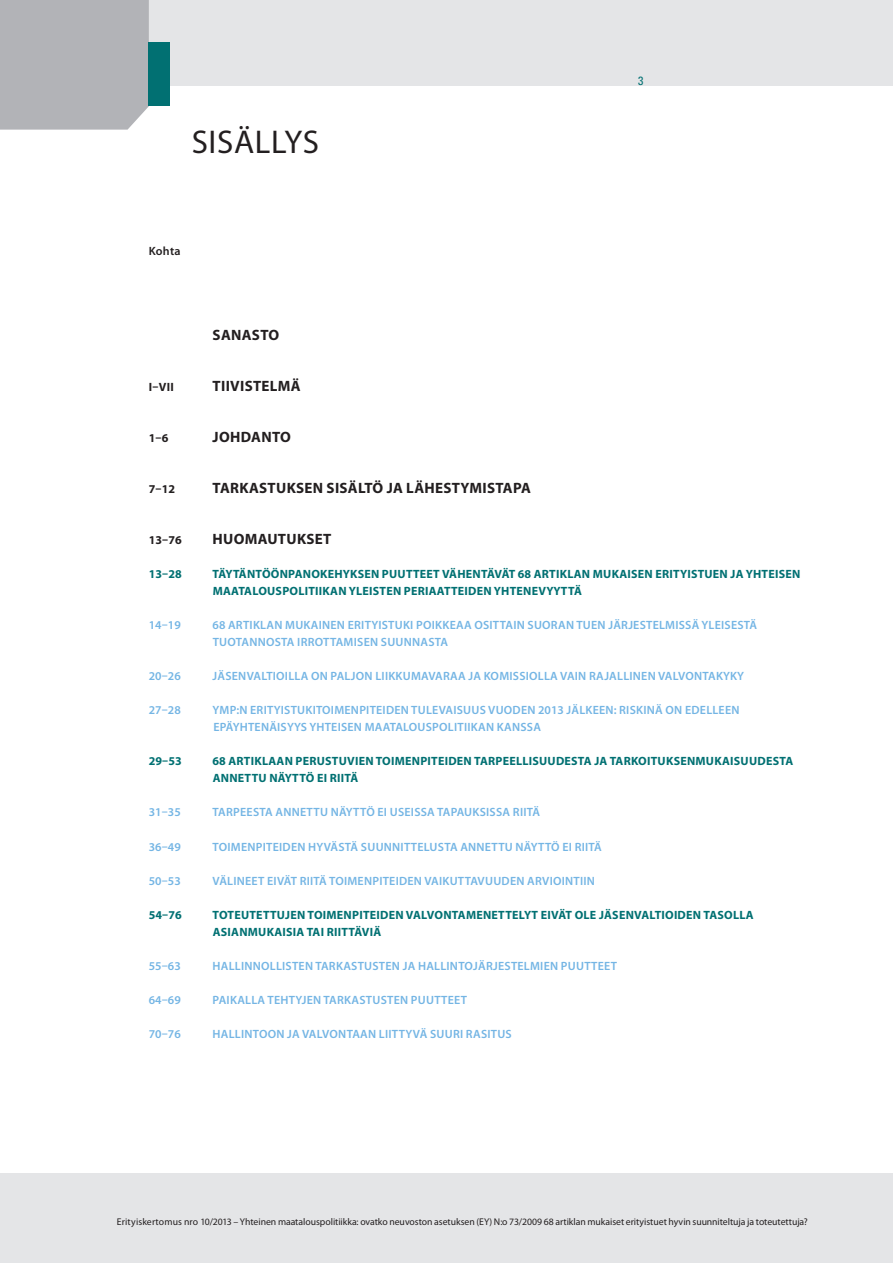
<style>
.page{position:relative;width:893px;height:1263px;background:#fff}
.page>*{position:absolute;margin:0;border:0;box-sizing:border-box;transform-origin:0 0}
.t1{font:33px "Myriad Pro";letter-spacing:.02em;color:#231f20}
.t2{font:700 15px "Myriad Pro";letter-spacing:.02em;color:#231f20}
.t3{font:600 12px/17px "Myriad Pro";letter-spacing:.02em;color:#74b5e4}
.t4{font:700 12px/17px "Myriad Pro";letter-spacing:.02em;color:#017072}
.t5{font:700 12px "Myriad Pro";color:#231f20}
.t6{font:600 12px "Myriad Pro";color:#231f20}
.t7{font:condensed 12px "Univers LT Std";color:#017072}
.t8{font:9.75px "Myriad Pro";letter-spacing:-.005em;color:#231f20}
.s1{font-size:12px}
.s2{font-size:15px}
</style>
<div class="page">
<div style="left:0;top:1174px;width:893px;height:89px;background:#e4e5e7"></div>
<div style="left:0;top:0;width:893px;height:85px;background:#e4e5e7"></div>
<div style="left:0;top:0;width:149px;height:130px;background:#b2b3b7"></div>
<div style="left:149px;top:43px;width:21px;height:63px;background:#017072"></div>
<h1 class="t1" style="left:192px;top:124px;width:129px">SISÄLLYS</h1>
<p class="t6" style="left:149px;top:244px;width:33px">KOHTA</p>
<p class="t2" style="left:213px;top:327px;width:68px">SANASTO</p>
<p class="t2" style="left:149px;top:378px;width:38px"><span class="s1">I–VII</span> TIIVIS</p>
<p class="t2" style="left:253px;top:378px;width:49px">TELMÄ</p>
<p class="t5" style="left:149px;top:431px;width:21px">1–6</p>
<p class="t2" style="left:213px;top:429px;width:80px">JOHDANTO</p>
<p class="t5" style="left:149px;top:482px;width:28px">7–12</p>
<p class="t2" style="left:213px;top:480px;width:320px">TARKASTUKSEN SISÄLTÖ JA LÄHESTYMISTAPA</p>
<p class="t7" style="left:638px;top:73px;width:7px">3</p>
<p class="t5" style="left:149px;top:533px;width:54px">13–76 <span class="s2">H</span></p>
<p class="t2" style="left:223px;top:531px;width:110px">UOMAUTUKSET</p>
<p class="t4" style="left:149px;top:566px;width:47px">13–28 T</p>
<p class="t4" style="left:213px;top:566px;width:589px;text-indent:6px">ÄYTÄNTÖÖNPANOKEHYKSEN PUUTTEET VÄHENTÄVÄT 68 ARTIKLAN MUKAISEN ERITYISTUEN JA YHTEISEN<br>MAATALOUSPOLITII KAN YLEISTEN PERIAATTEIDEN YHTENEVYYTTÄ</p>
<p class="t3" style="left:149px;top:617px;width:33px">14–19</p>
<p class="t3" style="left:213px;top:617px;width:546px">68 ARTIKLAN MUKAINEN ERITYISTUKI POIKKEAA OSITTAIN SUORAN TUEN JÄRJESTELMISSÄ YLEISESTÄ<br>TUOTANNOSTA IRROTTAMISEN SUUNNASTA</p>
<p class="t3" style="left:149px;top:668px;width:51px">20–26 J</p>
<p class="t3" style="left:218px;top:668px;width:528px">ÄSENVALTIOILLA ON PALJON LIIKKUMAVARAA JA KOMISSIOLLA VAIN RAJALLINEN VALVONTAKYKY</p>
<p class="t3" style="left:149px;top:702px;width:47px">27–28 YMP</p>
<p class="t3" style="left:213px;top:702px;width:528px;text-indent:23px">:N ERITYISTUKITOIMENPITEIDEN TULEVAISUUS VUODEN 2013 JÄLKEEN: RISKINÄ ON EDELLEEN<br>EPÄYHTENÄISYYS YHTEISEN MAATALOUSPOLITIIKAN KANSSA</p>
<p class="t4" style="left:149px;top:753px;width:34px">29–53</p>
<p class="t4" style="left:213px;top:753px;width:582px">68 ARTIKLAAN PERUSTUVI EN TOIMENPITEIDEN TARPEELLISUUDESTA JA TARKOITUKSENMUKAISUUDESTA<br>ANNETTU NÄYTTÖ EI RIITÄ</p>
<p class="t3" style="left:149px;top:804px;width:52px">31–35 T</p>
<p class="t3" style="left:218px;top:804px;width:323px">ARPEESTA ANNETTU NÄYTTÖ EI USEISSA TAPAUKSISSA RIITÄ</p>
<p class="t3" style="left:149px;top:838px;width:52px">36–49 T</p>
<p class="t3" style="left:219px;top:838px;width:385px">OIMENPITEIDEN HYVÄSTÄ SUUNNITTELUSTA ANNETTU NÄYTTÖ EI RIITÄ</p>
<p class="t3" style="left:149px;top:872px;width:46px">50–53 V</p>
<p class="t3" style="left:219px;top:872px;width:377px">ÄLINEET EIVÄT RIITÄ TOIMENPITEIDEN VAIKUTTAVUUDEN ARVIOINTIIN</p>
<p class="t4" style="left:149px;top:906px;width:47px">54–76 T</p>
<p class="t4" style="left:213px;top:906px;width:542px;text-indent:6px">OTEUTETTUJEN TOIMENPITEIDEN VALVONTAMENETTELYT EIVÄT OLE JÄSENVALTIOIDEN TASOLLA<br>ASIANMUKAISIA TAI RIITTÄVIÄ</p>
<p class="t3" style="left:149px;top:957px;width:46px">55–63 H</p>
<p class="t3" style="left:221px;top:957px;width:398px">ALLINNOLLISTEN TARKASTUSTEN JA HALLINTOJÄRJESTELMIEN PUUTTEET</p>
<p class="t3" style="left:149px;top:991px;width:46px">64–69 P</p>
<p class="t3" style="left:219px;top:991px;width:250px">AIKALLA TEHTYJEN TARKASTUSTEN PUUTTEET</p>
<p class="t3" style="left:149px;top:1025px;width:46px">70–76 H</p>
<p class="t3" style="left:221px;top:1025px;width:292px">ALLINTOON JA VALVONTAAN LIITTYVÄ SUURI RASITUS</p>
<p class="t8" style="left:117px;top:1216px;width:692px">Erityiskertomus nro 10/2013 – Yhteinen maatalouspolitiikka: ovatko neuvoston asetuksen (EY) N:o 73/2009 68 artiklan mukaiset erityistuet hyvin suunniteltuja ja toteutettuja?</p>
</div>
